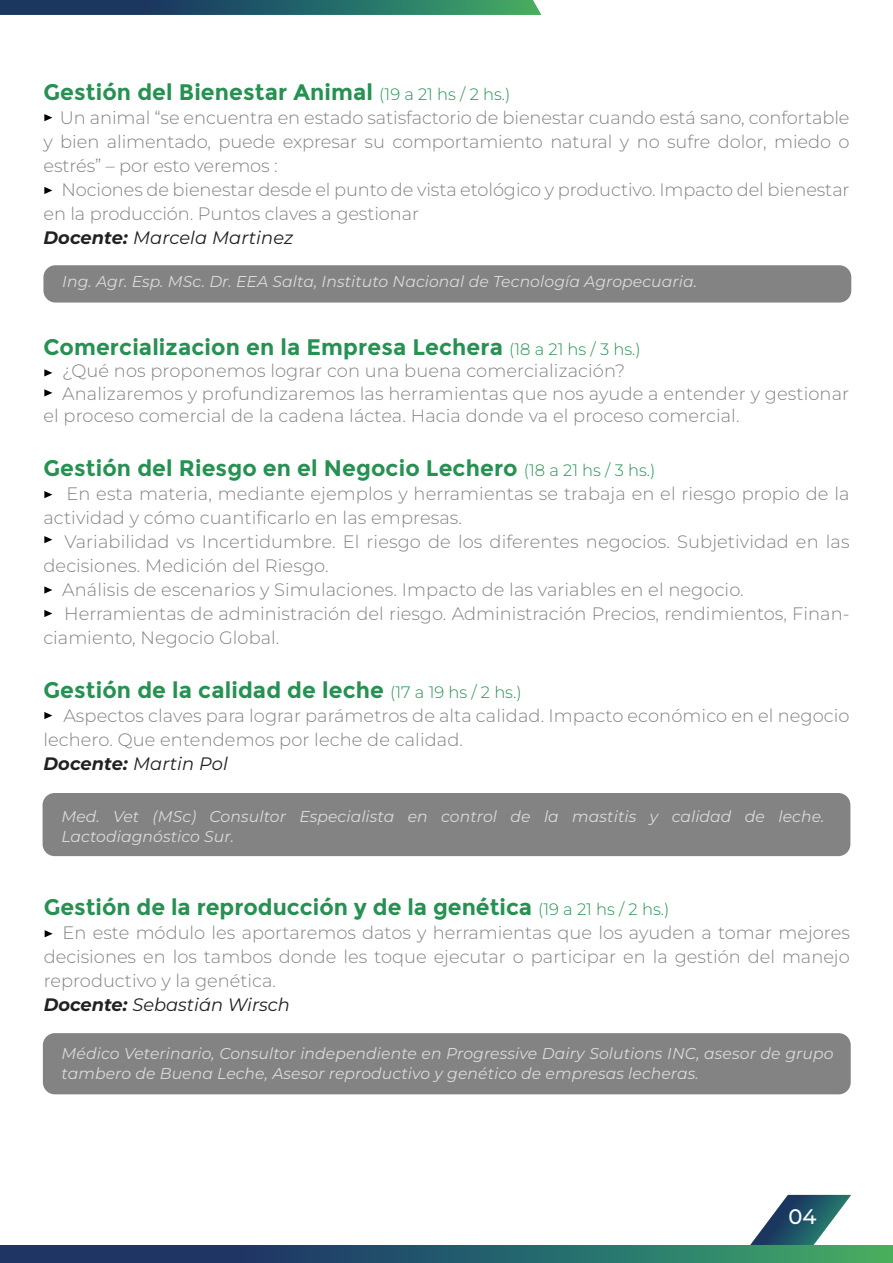
<style>
.page{position:relative;width:893px;height:1263px;background:#fff}
.page>*{position:absolute;margin:0;border:0;box-sizing:border-box;transform-origin:0 0}
.t1{font:700 22.5px "Montserrat";letter-spacing:.005em;color:#269152}
.t2{font:500 21px "Montserrat";color:#fff}
.t3{font:300 18px/24px "Montserrat";color:#838383}
.t4{font:italic 15.75px/19.5px "Montserrat";letter-spacing:.005em;color:#dadada}
.s1{font-weight:300;font-size:16.5px}
.s2{font-weight:700;font-style:italic;color:#212121}
.s3{font-weight:400;font-style:italic;color:#212121}
</style>
<div class="page">
<svg style="left:44px;top:369px;width:8px;height:7px"></svg>
<svg style="left:44px;top:389px;width:8px;height:7px"></svg>
<svg style="left:44px;top:712px;width:8px;height:7px"></svg>
<svg style="left:45px;top:930px;width:8px;height:7px"></svg>
<svg style="left:737px;top:1195px;width:114px;height:51px"></svg>
<svg style="left:0;top:0;width:541px;height:15px;background:#276166"></svg>
<svg style="left:0;top:1246px;width:893px;height:17px;background:#286068"></svg>
<svg style="left:44px;top:114px;width:8px;height:7px"></svg>
<svg style="left:44px;top:187px;width:8px;height:7px"></svg>
<svg style="left:44px;top:491px;width:8px;height:7px"></svg>
<svg style="left:44px;top:586px;width:8px;height:8px"></svg>
<svg style="left:44px;top:610px;width:8px;height:7px"></svg>
<svg style="left:44px;top:536px;width:8px;height:7px"></svg>
<div style="left:43px;top:265px;width:808px;height:38px;background:#838383;border-radius:12px"></div>
<div style="left:43px;top:793px;width:807px;height:63px;background:#838383;border-radius:12px"></div>
<div style="left:43px;top:1033px;width:808px;height:61px;background:#838383;border-radius:12px"></div>
<p class="t1" style="left:43px;top:78px;width:468px">Gestión del Bienestar Animal <span class="s1">(19 a 21 hs / 2 hs.)</span></p>
<p class="t3" style="left:43px;top:105px;width:808px;text-align:justify;text-indent:16px">Un animal “se encuentra en estado satisfactorio de bienestar cuando está sano, confortable y bien alimentado, puede expresar su comportamiento natural y no sufre dolor, miedo o estrés” – por esto veremos :</p>
<p class="t3" style="left:43px;top:177px;width:808px;text-indent:18px">Nociones de bienestar desde el punto de vista etológico y productivo. Impacto del bienestar en la producción. Puntos claves a gestionar<br><span class="s2">Docente:</span> <span class="s3">Marcela Martinez</span></p>
<p class="t4" style="left:62px;top:272px;width:636px">Ing. Agr. Esp. MSc. Dr. EEA Salta, Instituto Nacional de Tecnología Agropecuaria.</p>
<p class="t1" style="left:43px;top:333px;width:599px">Comercializacion en la Empresa Lechera <span class="s1">(18 a 21 hs / 3 hs.)</span></p>
<p class="t3" style="left:62px;top:358px;width:565px">¿Qué nos proponemos lograr con una buena comercialización?</p>
<p class="t3" style="left:62px;top:381px;width:788px">Analizaremos y profundizaremos las herramientas que nos ayude a entender y gestionar</p>
<p class="t3" style="left:43px;top:403px;width:698px">el proceso comercial de la cadena láctea. Hacia donde va el proceso comercial.</p>
<p class="t1" style="left:43px;top:454px;width:613px">Gestión del Riesgo en el Negocio Lechero <span class="s1">(18 a 21 hs / 3 hs.)</span></p>
<p class="t3" style="left:43px;top:481px;width:807px;text-indent:23px">En esta materia, mediante ejemplos y herramientas se trabaja en el riesgo propio de la actividad y cómo cuantificarlo en las empresas.</p>
<p class="t3" style="left:64px;top:529px;width:787px">Variabilidad vs Incertidumbre. El riesgo de los diferentes negocios. Subjetividad en las</p>
<p class="t3" style="left:43px;top:553px;width:287px">decisiones. Medición del Riesgo.</p>
<p class="t3" style="left:62px;top:577px;width:683px">Análisis de escenarios y Simulaciones. Impacto de las variables en el negocio.</p>
<p class="t3" style="left:64px;top:601px;width:787px">Herramientas de administración del riesgo. Administración Precios, rendimientos, Finan-</p>
<p class="t3" style="left:43px;top:625px;width:237px">ciamiento, Negocio Global.</p>
<p class="t1" style="left:43px;top:677px;width:480px">Gestión de la calidad de leche <span class="s1">(17 a 19 hs / 2 hs.)</span></p>
<p class="t3" style="left:43px;top:703px;width:808px;text-indent:20px">Aspectos claves para lograr parámetros de alta calidad. Impacto económico en el negocio lechero. Que entendemos por leche de calidad.<br><span class="s2">Docente:</span> <span class="s3">Martin Pol</span></p>
<p class="t4" style="left:61px;top:806px;width:765px">Med. Vet (MSc) Consultor Especialista en control de la mastitis y calidad de leche.<br>Lactodiagnóstico Sur.</p>
<p class="t1" style="left:44px;top:894px;width:627px">Gestión de la reproducción y de la genética <span class="s1">(19 a 21 hs / 2 hs.)</span></p>
<p class="t3" style="left:44px;top:920px;width:808px;text-indent:19px">En este módulo les aportaremos datos y herramientas que los ayuden a tomar mejores decisiones en los tambos donde les toque ejecutar o participar en la gestión del manejo reproductivo y la genética.<br><span class="s2">Docente:</span> <span class="s3">Sebastián Wirsch</span></p>
<p class="t4" style="left:62px;top:1043px;width:773px">Médico Veterinario, Consultor independiente en Progressive Dairy Solutions INC, asesor de grupo tambero de Buena Leche, Asesor reproductivo y genético de empresas lecheras.</p>
<p class="t2" style="left:788px;top:1203px;width:30px">04</p>
</div>
